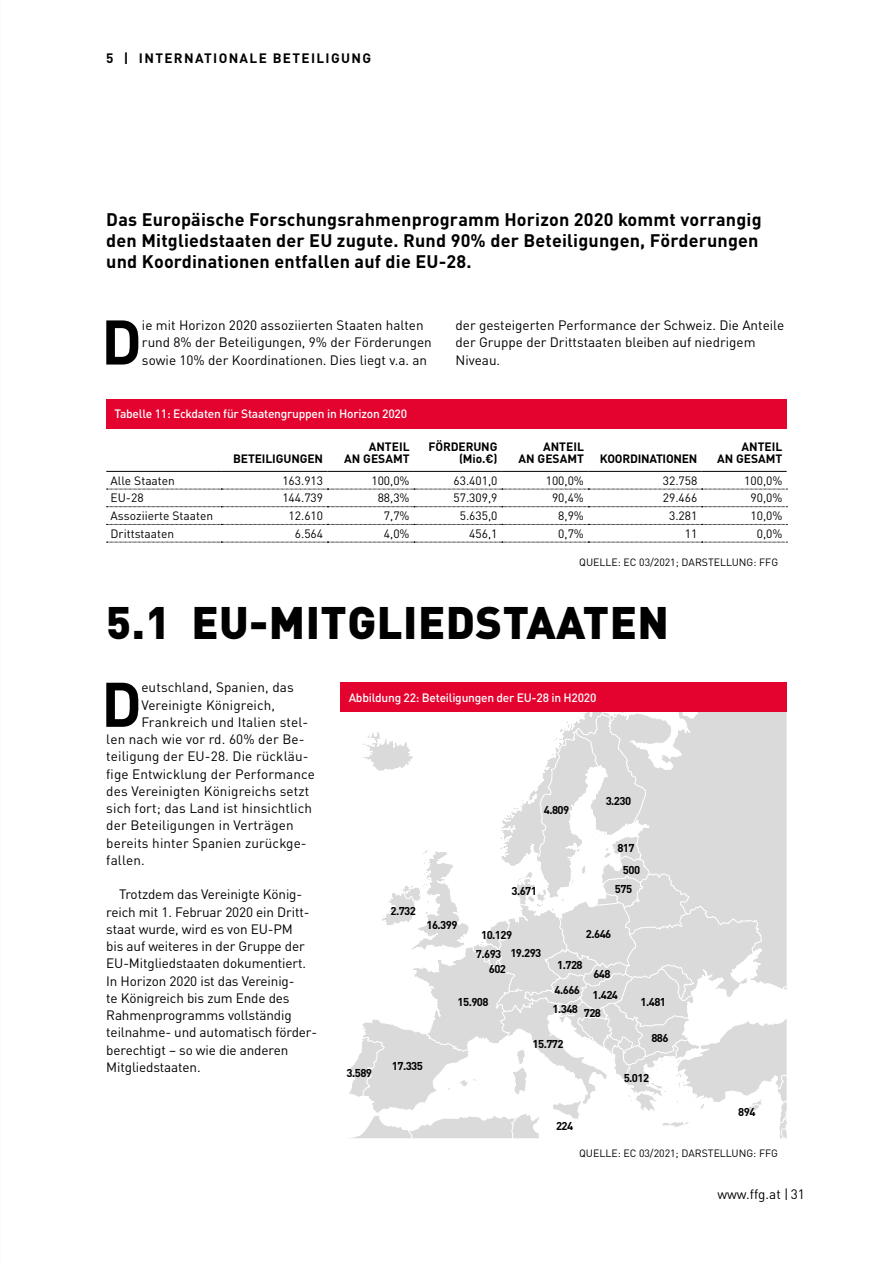
<style>
.page{position:relative;width:893px;height:1263px;background:#fff}
.page>*{position:absolute;margin:0;border:0;box-sizing:border-box;transform-origin:0 0}
.Initialabsatz{font:700 61.95px "FFDIN Pro";color:#000}
.Headline_2_ohne_Numm{font:900 45px "FFDIN Pro";letter-spacing:.01em;color:#000}
.Kapiteleinleitung_Vo{font:700 18px/21px "FFDIN Pro";letter-spacing:.01em;color:#000}
.Initialabsatz-2{font:13.5px/17.2px "FFDIN Pro";letter-spacing:.01em;color:#000}
.Folgeabsatz{font:13.5px/17.2px "FFDIN Pro";letter-spacing:-.01em;color:#000}
.t1{font:700 13.5px "FFDIN Pro";letter-spacing:.1em;color:#000}
.Tabellentext{font:12px "FFDIN Pro";color:#000}
.Diagrammkopfzeile{font:500 12px "FFDIN Pro";letter-spacing:-.02em;color:#fff}
.Tabellentext_Fett{font:700 12px/12px "FFDIN Pro";letter-spacing:-.01em;color:#000;text-align:right}
.t2{font:700 11.25px/17.5px "FFDIN Pro";letter-spacing:-.05em;color:#000}
.Kasten_Quellenangebe{font:10.5px "FFDIN Pro";color:#000}
</style>
<div class="page">
<svg style="left:106px;top:506px;width:681px;height:1px"></svg>
<svg style="left:106px;top:524px;width:681px;height:1px"></svg>
<svg style="left:106px;top:542px;width:681px;height:1px"></svg>
<svg style="left:106px;top:489px;width:681px;height:1px"></svg>
<hr style="left:106px;top:471px;width:115px;height:1px;background:#000">
<hr style="left:221px;top:471px;width:106px;height:1px;background:#000">
<hr style="left:327px;top:471px;width:87px;height:1px;background:#000">
<hr style="left:414px;top:471px;width:88px;height:1px;background:#000">
<hr style="left:502px;top:471px;width:86px;height:1px;background:#000">
<hr style="left:588px;top:471px;width:114px;height:1px;background:#000">
<hr style="left:702px;top:471px;width:85px;height:1px;background:#000">
<div style="left:106px;top:399px;width:680px;height:30px;background:#e4032e"></div>
<svg style="left:349px;top:712px;width:438px;height:426px"></svg>
<div style="left:340px;top:682px;width:447px;height:30px;background:#e4032e"></div>
<p class="t1" style="left:106px;top:47px;width:266px">5 | INTERNATIONALE BETEILIGUNG</p>
<p class="Kapiteleinleitung_Vo" style="left:106px;top:207px;width:657px">Das Europäische Forschungsrahmenprogramm Horizon 2020 kommt vorrangig den Mitgliedstaaten der EU zugute. Rund 90% der Beteiligungen, Förderungen und Koordinationen entfallen auf die EU-28.</p>
<p class="Initialabsatz" style="left:101px;top:290px;width:42px">D</p>
<p class="Initialabsatz-2" style="left:142px;top:315px;width:291px">ie mit Horizon 2020 assoziierten Staaten halten rund 8% der Beteiligungen, 9% der Förderungen sowie 10% der Koordinationen. Dies liegt v.a. an</p>
<p class="Initialabsatz-2" style="left:455px;top:315px;width:330px">der gesteigerten Performance der Schweiz. Die Anteile der Gruppe der Drittstaaten bleiben auf niedrigem<br>Niveau.</p>
<p class="Diagrammkopfzeile" style="left:115px;top:404px;width:294px">Tabelle 11: Eckdaten für Staatengruppen in Horizon 2020</p>
<p class="Tabellentext_Fett" style="left:233px;top:451px;width:91px">BETEILIGUNGEN</p>
<p class="Tabellentext_Fett" style="left:344px;top:439px;width:67px">ANTEIL<br>AN GESAMT</p>
<p class="Tabellentext_Fett" style="left:428px;top:439px;width:71px">FÖRDERUNG (Mio.€)</p>
<p class="Tabellentext_Fett" style="left:519px;top:439px;width:67px">ANTEIL<br>AN GESAMT</p>
<p class="Tabellentext_Fett" style="left:600px;top:451px;width:99px">KOORDINATIONEN</p>
<p class="Tabellentext_Fett" style="left:717px;top:439px;width:67px">ANTEIL<br>AN GESAMT</p>
<p class="Tabellentext" style="left:111px;top:471px;width:66px">Alle Staaten</p>
<p class="Tabellentext" style="left:282px;top:471px;width:42px">163.913</p>
<p class="Tabellentext" style="left:371px;top:471px;width:40px">100,0%</p>
<p class="Tabellentext" style="left:453px;top:471px;width:45px">63.401,0</p>
<p class="Tabellentext" style="left:546px;top:471px;width:40px">100,0%</p>
<p class="Tabellentext" style="left:663px;top:471px;width:36px">32.758</p>
<p class="Tabellentext" style="left:744px;top:471px;width:40px">100,0%</p>
<p class="Tabellentext" style="left:111px;top:489px;width:35px">EU-28</p>
<p class="Tabellentext" style="left:282px;top:489px;width:42px">144.739</p>
<p class="Tabellentext" style="left:378px;top:489px;width:33px">88,3%</p>
<p class="Tabellentext" style="left:453px;top:489px;width:45px">57.309,9</p>
<p class="Tabellentext" style="left:552px;top:489px;width:33px">90,4%</p>
<p class="Tabellentext" style="left:663px;top:489px;width:36px">29.466</p>
<p class="Tabellentext" style="left:750px;top:489px;width:33px">90,0%</p>
<p class="Tabellentext" style="left:111px;top:506px;width:104px">Assoziierte Staaten</p>
<p class="Tabellentext" style="left:289px;top:506px;width:36px">12.610</p>
<p class="Tabellentext" style="left:384px;top:506px;width:27px">7,7%</p>
<p class="Tabellentext" style="left:460px;top:506px;width:39px">5.635,0</p>
<p class="Tabellentext" style="left:558px;top:506px;width:27px">8,9%</p>
<p class="Tabellentext" style="left:669px;top:506px;width:30px">3.281</p>
<p class="Tabellentext" style="left:750px;top:506px;width:33px">10,0%</p>
<p class="Tabellentext" style="left:111px;top:524px;width:65px">Drittstaaten</p>
<p class="Tabellentext" style="left:295px;top:524px;width:30px">6.564</p>
<p class="Tabellentext" style="left:384px;top:524px;width:27px">4,0%</p>
<p class="Tabellentext" style="left:469px;top:524px;width:30px">456,1</p>
<p class="Tabellentext" style="left:558px;top:524px;width:27px">0,7%</p>
<p class="Tabellentext" style="left:685px;top:524px;width:14px">11</p>
<p class="Tabellentext" style="left:757px;top:524px;width:27px">0,0%</p>
<p class="Kasten_Quellenangebe" style="left:579px;top:554px;width:200px">QUELLE: EC 03/2021; DARSTELLUNG: FFG</p>
<p class="Headline_2_ohne_Numm" style="left:106px;top:584px;width:564px">5.1 EU-MITGLIEDSTAATEN</p>
<p class="Initialabsatz" style="left:101px;top:653px;width:42px">D</p>
<p class="Initialabsatz-2" style="left:141px;top:677px;width:154px">eutschland, Spanien, das</p>
<p class="Initialabsatz-2" style="left:141px;top:695px;width:135px">Vereinigte Königreich,</p>
<p class="Initialabsatz-2" style="left:141px;top:712px;width:168px">Frankreich und Italien stel-</p>
<p class="Initialabsatz-2" style="left:106px;top:729px;width:200px">len nach wie vor rd. 60% der Be-</p>
<p class="Initialabsatz-2" style="left:106px;top:746px;width:204px">teiligung der EU-28. Die rückläu-</p>
<p class="Initialabsatz-2" style="left:106px;top:764px;width:210px">fige Entwicklung der Performance</p>
<p class="Initialabsatz-2" style="left:106px;top:781px;width:204px">des Vereinigten Königreichs setzt</p>
<p class="Initialabsatz-2" style="left:106px;top:798px;width:207px">sich fort; das Land ist hinsichtlich</p>
<p class="Initialabsatz-2" style="left:106px;top:815px;width:189px">der Beteiligungen in Verträgen</p>
<p class="Initialabsatz-2" style="left:106px;top:833px;width:202px">bereits hinter Spanien zurückge-</p>
<p class="Initialabsatz-2" style="left:106px;top:850px;width:40px">fallen.</p>
<p class="Folgeabsatz" style="left:106px;top:884px;width:212px;text-indent:13px">Trotzdem das Vereinigte König&shy;reich mit 1. Februar 2020 ein Dritt&shy;staat wurde, wird es von EU-PM<br>bis auf weiteres in der Gruppe der<br>EU-Mitgliedstaaten dokumentiert.<br>In Horizon 2020 ist das Vereinig-<br>te Königreich bis zum Ende des<br>Rahmenprogramms vollständig teilnahme- und automatisch förder&shy;berechtigt – so wie die anderen<br>Mitgliedstaaten.</p>
<p class="Diagrammkopfzeile" style="left:349px;top:688px;width:249px">Abbildung 22: Beteiligungen der EU-28 in H2020</p>
<p class="t2" style="left:390px;top:901px;width:27px">2.732</p>
<p class="t2" style="left:544px;top:799px;width:27px">4.809</p>
<p class="t2" style="left:511px;top:880px;width:27px">3.671</p>
<p class="t2" style="left:606px;top:791px;width:27px">3.230</p>
<p class="t2" style="left:617px;top:838px;width:19px">817</p>
<p class="t2" style="left:623px;top:859px;width:19px">500</p>
<p class="t2" style="left:615px;top:878px;width:19px">575</p>
<p class="t2" style="left:347px;top:1062px;width:27px">3.589</p>
<p class="t2" style="left:426px;top:915px;width:33px">16.399</p>
<p class="t2" style="left:510px;top:925px;width:33px;text-indent:-29px">10.129<br>19.293</p>
<p class="t2" style="left:476px;top:943px;width:27px">7.693</p>
<p class="t2" style="left:586px;top:923px;width:27px">2.646</p>
<p class="t2" style="left:392px;top:1056px;width:33px">17.335</p>
<p class="t2" style="left:489px;top:959px;width:19px">602</p>
<p class="t2" style="left:458px;top:991px;width:33px">15.908</p>
<p class="t2" style="left:557px;top:955px;width:27px">1.728</p>
<p class="t2" style="left:593px;top:961px;width:27px;line-height:21.5px">648<br>1.424</p>
<p class="t2" style="left:553px;top:998px;width:50px">1.348 728</p>
<p class="t2" style="left:555px;top:980px;width:27px">4.666</p>
<p class="t2" style="left:641px;top:992px;width:27px">1.481</p>
<p class="t2" style="left:651px;top:1028px;width:19px">886</p>
<p class="t2" style="left:624px;top:1067px;width:27px">5.012</p>
<p class="t2" style="left:533px;top:1033px;width:33px">15.772</p>
<p class="t2" style="left:738px;top:1102px;width:19px">894</p>
<p class="Kasten_Quellenangebe" style="left:579px;top:1144px;width:200px">QUELLE: EC 03/2021; DARSTELLUNG: FFG</p>
<p class="t2" style="left:556px;top:1115px;width:19px">224</p>
<p class="Folgeabsatz" style="left:717px;top:1184px;width:89px">www.ffg.at | 31</p>
</div>
